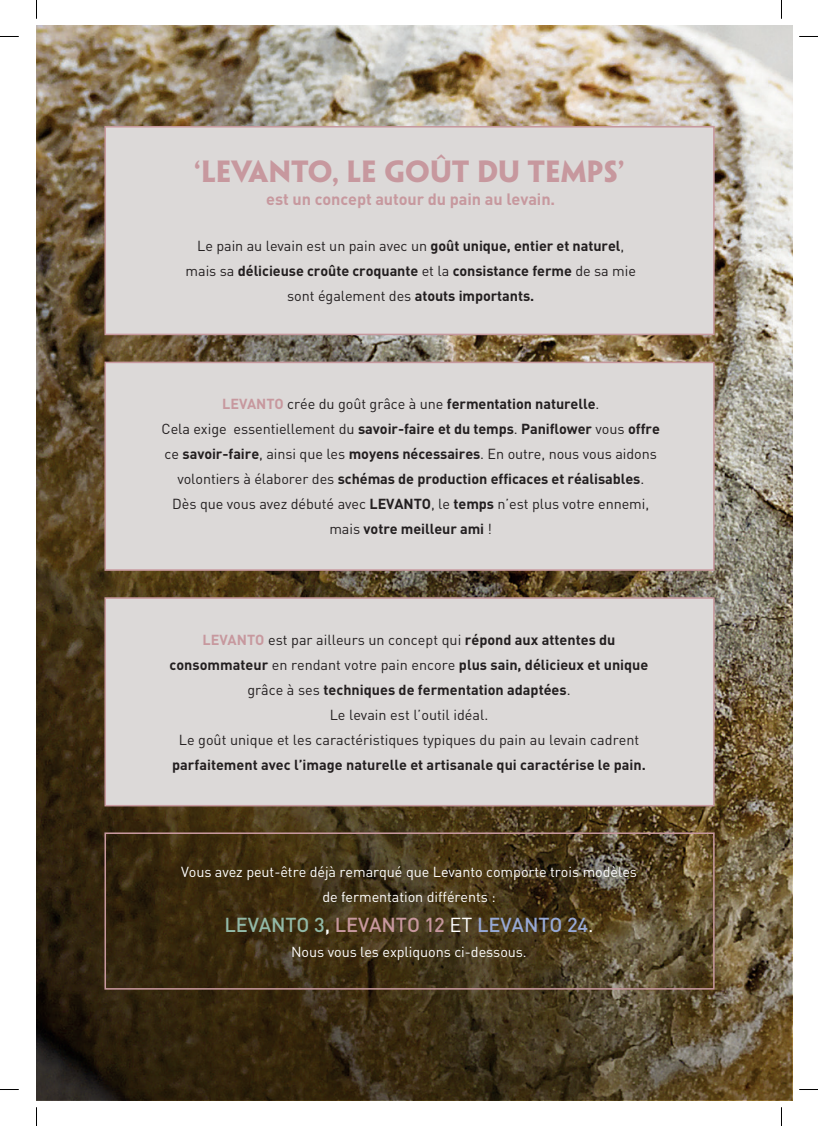
<style>
.page{position:relative;width:818px;height:1126px;background:#fff}
.page>*{position:absolute;margin:0;border:0;box-sizing:border-box;transform-origin:0 0}
.t1{font:27.5px "Penumbra Flare Std Bold 2";color:#c7989e}
.t2{font:500 20px "DINPLUS";letter-spacing:-.005em;color:#c7989e}
.t3{font:700 16.25px "DINPLUS";letter-spacing:-.005em;color:#c7989e}
.t4{font:14.38px/25px "DINPLUS";color:#231f20;text-align:center}
.t5{font:700 14.38px/25px "DINPLUS";color:#231f20;text-align:center}
.t6{font:14.38px/25px "DINPLUS";letter-spacing:-.005em;color:#fff;text-align:center}
.s1{font-weight:400}
.s2{font-weight:700;color:#c7989e}
.s3{font-weight:700}
.s4{color:#92b9a7}
.s5{color:#fff}
.s6{font-weight:400;color:#fff}
.s7{color:#97a9d6}
</style>
<div class="page">
<img style="left:36px;top:26px;width:755px;height:711px">
<svg style="left:36px;top:737px;width:755px;height:362px;background:#47391e"></svg>
<div style="left:104px;top:126px;width:610px;height:209px;background:#dcd9d8;border:2px solid #c7989e"></div>
<div style="left:104px;top:361px;width:610px;height:209px;background:#dcd9d8;border:2px solid #c7989e"></div>
<div style="left:104px;top:597px;width:610px;height:209px;background:#dcd9d8;border:2px solid #c7989e"></div>
<div style="left:104px;top:832px;width:610px;height:157px;border:2px solid #c7989e"></div>
<svg style="left:0;top:36px;width:19px;height:1px"></svg>
<svg style="left:799px;top:36px;width:18px;height:1px"></svg>
<svg style="left:0;top:1089px;width:19px;height:1px"></svg>
<svg style="left:799px;top:1089px;width:18px;height:1px"></svg>
<svg style="left:36px;top:0;width:1px;height:19px"></svg>
<svg style="left:36px;top:1107px;width:1px;height:18px"></svg>
<h1 class="t1" style="left:194px;top:154px;width:432px">‘LEVANTO, LE GOÛT DU TEMPS’</h1>
<p class="t3" style="left:266px;top:189px;width:290px">est un concept autour du pain au levain.</p>
<p class="t5" style="left:185px;top:233px;width:451px"><span class="s1">Le pain au levain est un pain avec un</span> goût unique, entier et naturel<span class="s1">, mais sa</span> délicieuse croûte croquante <span class="s1">et la</span> consistance ferme <span class="s1">de sa mie sont également des</span> atouts importants.</p>
<p class="t4" style="left:161px;top:391px;width:499px"><span class="s2">LEVANTO</span> crée du goût grâce à une <span class="s3">fermentation naturelle</span>.<br>Cela exige essentiellement du <span class="s3">savoir-faire et du temps</span>. <span class="s3">Paniflower</span> vous <span class="s3">offre </span>ce <span class="s3">savoir-faire</span>, ainsi que les <span class="s3">moyens nécessaires</span>. En outre, nous vous aidons volontiers à élaborer des <span class="s3">schémas de production efficaces et réalisables</span>.<br>Dès que vous avez débuté avec <span class="s3">LEVANTO</span>, le <span class="s3">temps</span> n’est plus votre ennemi, mais <span class="s3">votre meilleur ami</span> !</p>
<p class="t4" style="left:169px;top:626px;width:480px"><span class="s2">LEVANTO</span> est par ailleurs un concept qui <span class="s3">répond aux attentes du consommateur</span> en rendant votre pain encore <span class="s3">plus sain, délicieux et unique </span>grâce à ses <span class="s3">techniques de fermentation adaptées</span>.<br>Le levain est l’outil idéal.<br>Le goût unique et les caractéristiques typiques du pain au levain cadrent</p>
<p class="t5" style="left:172px;top:751px;width:475px">parfaitement avec l’image naturelle et artisanale qui caractérise le pain.</p>
<p class="t6" style="left:181px;top:858px;width:457px">Vous avez peut-être déjà remarqué que Levanto comporte trois modèles de fermentation différents :</p>
<h2 class="t2" style="left:224px;top:911px;width:370px"><span class="s4">LEVANTO 3</span><span class="s5">,</span> LEVANTO 12 <span class="s6">ET</span> <span class="s7">LEVANTO 24</span><span class="s6">.</span></h2>
<p class="t6" style="left:291px;top:938px;width:237px">Nous vous les expliquons ci-dessous.</p>
</div>
